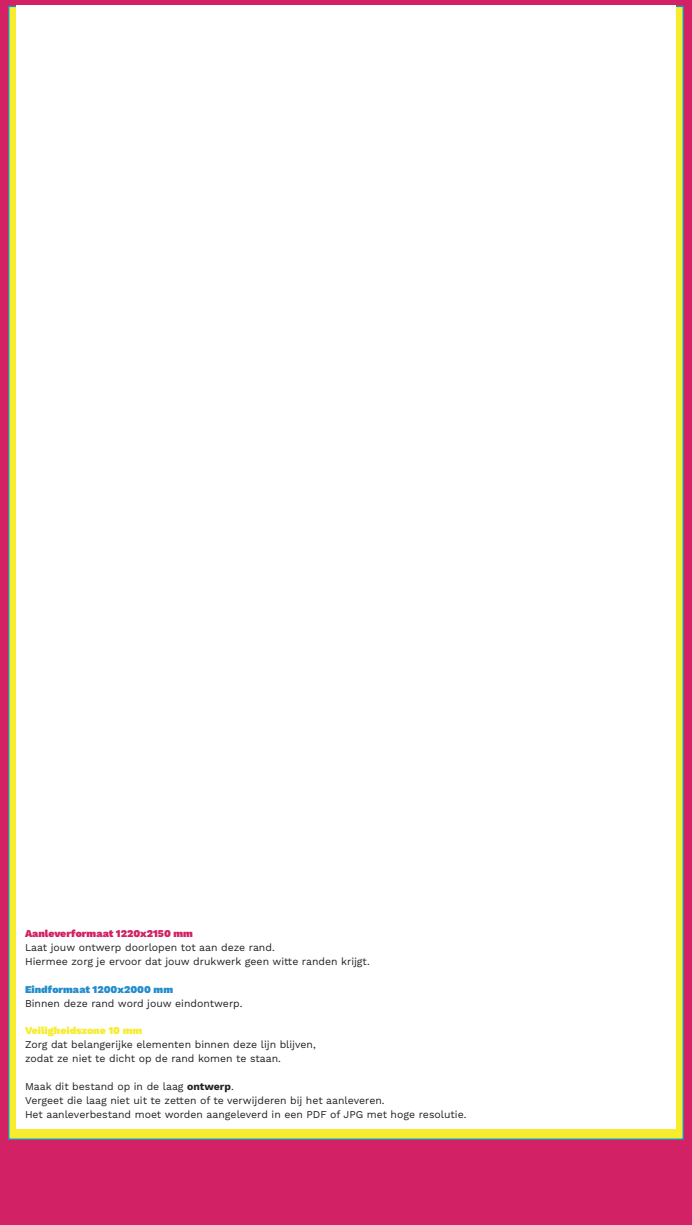
<style>
.page{position:relative;width:692px;height:1225px;background:#d22164}
.page>*{position:absolute;margin:0;border:0;box-sizing:border-box;transform-origin:0 0}
.t1{font:10.44px/13.9px "Work Sans";color:#231f20}
.t2{font:900 10.44px "Work Sans";color:#d22164}
.t3{font:900 10.44px "Work Sans";color:#238ccc}
.t4{font:900 10.44px "Work Sans";color:#f7ec2e}
.s1{font-weight:700}
</style>
<div class="page">
<div style="left:8px;top:6px;width:676px;height:1134px;background:#f7ec2e;border:1px solid #238ccc"></div>
<div style="left:16px;top:5px;width:660px;height:1123px;background:#fff"></div>
<p class="t2" style="left:25px;top:927px;width:169px">Aanleverformaat 1220x2150 mm</p>
<p class="t1" style="left:25px;top:940px;width:346px">Laat jouw ontwerp doorlopen tot aan deze rand.<br>Hiermee zorg je ervoor dat jouw drukwerk geen witte randen krijgt.</p>
<p class="t3" style="left:25px;top:983px;width:149px">Eindformaat 1200x2000 mm</p>
<p class="t1" style="left:25px;top:996px;width:219px">Binnen deze rand word jouw eindontwerp.</p>
<p class="t4" style="left:25px;top:1024px;width:119px">Veiligheidszone 10 mm</p>
<p class="t1" style="left:25px;top:1038px;width:292px">Zorg dat belangerijke elementen binnen deze lijn blijven, zodat ze niet te dicht op de rand komen te staan.</p>
<p class="t1" style="left:25px;top:1080px;width:443px">Maak dit bestand op in de laag <span class="s1">ontwerp</span>.<br>Vergeet die laag niet uit te zetten of te verwijderen bij het aanleveren.<br>Het aanleverbestand moet worden aangeleverd in een PDF of JPG met hoge resolutie.</p>
</div>
